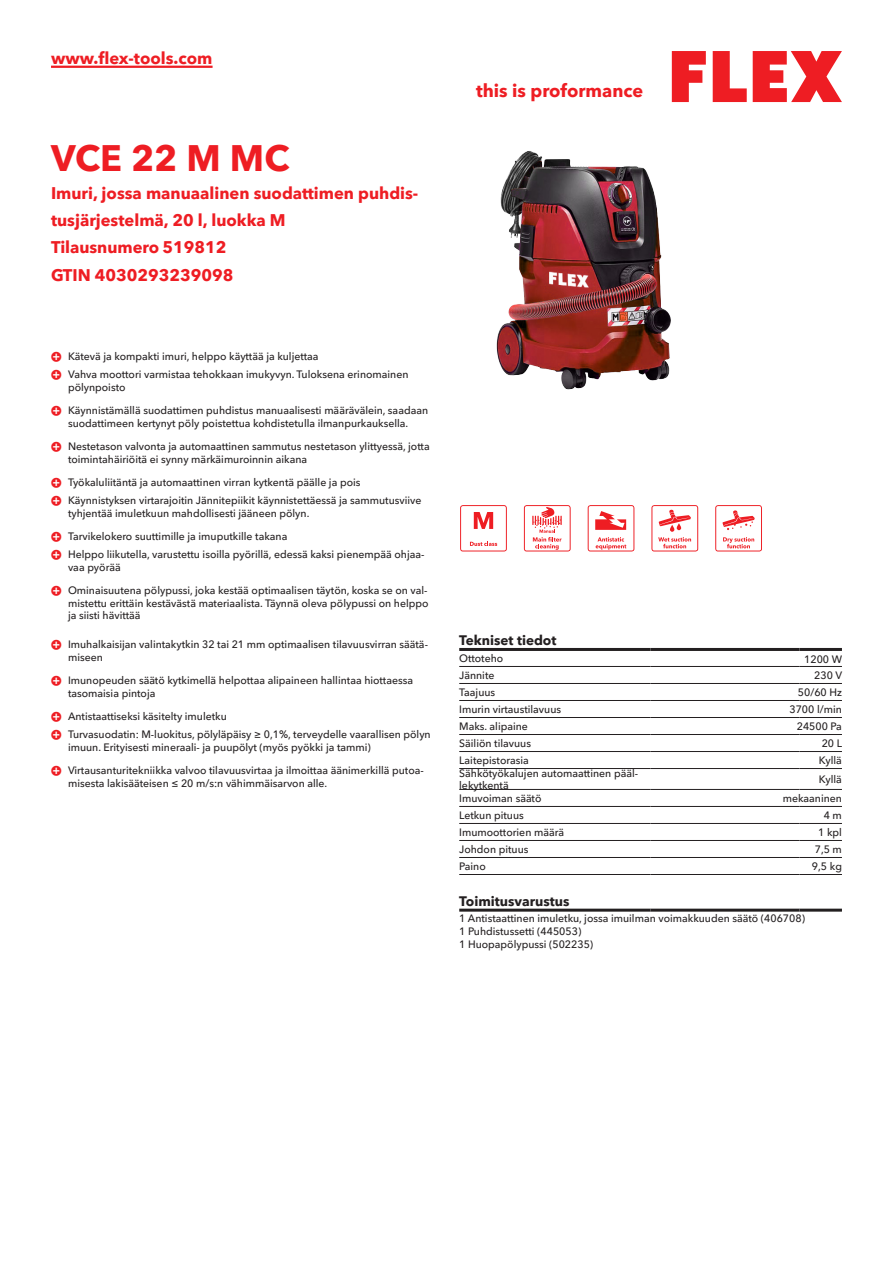
<style>
.page{position:relative;width:893px;height:1263px;background:#fff}
.page>*{position:absolute;margin:0;border:0;box-sizing:border-box;transform-origin:0 0}
.CB_AF_Product-name{font:700 36px "Avenir Next W1 G";color:#ee1d23}
.t1{font:700 18px "Avenir Next W1 G";color:#ee1d23}
.CB_AF_Product-short{font:700 16.5px/27px "Avenir Next W1 G";color:#ee1d23}
.CB_AF_Order-number{font:700 16.5px "Avenir Next W1 G";color:#ee1d23}
.CB_AF_Table-headline{font:700 13.5px "Avenir Next W1 G";color:#231f20}
.CB_AF_Table-specific{font:500 10.5px/12.6px "Avenir Next W1 G";color:#231f20}
</style>
<div class="page">
<svg style="left:672px;top:51px;width:34px;height:51px"></svg>
<svg style="left:713px;top:51px;width:34px;height:51px"></svg>
<svg style="left:753px;top:51px;width:89px;height:51px"></svg>
<hr style="left:51px;top:66px;width:162px;height:2px;background:#ee1d23">
<img style="left:496px;top:151px;width:175px;height:239px">
<hr style="left:459px;top:666px;width:192px;height:1px;background:#231f20">
<hr style="left:651px;top:666px;width:148px;height:1px;background:#231f20">
<hr style="left:799px;top:666px;width:43px;height:1px;background:#231f20">
<hr style="left:459px;top:683px;width:192px;height:1px;background:#231f20">
<hr style="left:651px;top:683px;width:148px;height:1px;background:#231f20">
<hr style="left:799px;top:683px;width:43px;height:1px;background:#231f20">
<hr style="left:459px;top:700px;width:192px;height:1px;background:#231f20">
<hr style="left:651px;top:700px;width:148px;height:1px;background:#231f20">
<hr style="left:799px;top:700px;width:43px;height:1px;background:#231f20">
<hr style="left:459px;top:717px;width:192px;height:1px;background:#231f20">
<hr style="left:651px;top:717px;width:148px;height:1px;background:#231f20">
<hr style="left:799px;top:717px;width:43px;height:1px;background:#231f20">
<hr style="left:459px;top:734px;width:192px;height:1px;background:#231f20">
<hr style="left:651px;top:734px;width:148px;height:1px;background:#231f20">
<hr style="left:799px;top:734px;width:43px;height:1px;background:#231f20">
<hr style="left:459px;top:751px;width:192px;height:1px;background:#231f20">
<hr style="left:651px;top:751px;width:148px;height:1px;background:#231f20">
<hr style="left:799px;top:751px;width:43px;height:1px;background:#231f20">
<hr style="left:459px;top:768px;width:192px;height:1px;background:#231f20">
<hr style="left:651px;top:768px;width:148px;height:1px;background:#231f20">
<hr style="left:799px;top:768px;width:43px;height:1px;background:#231f20">
<hr style="left:459px;top:789px;width:192px;height:1px;background:#231f20">
<hr style="left:651px;top:789px;width:148px;height:1px;background:#231f20">
<hr style="left:799px;top:789px;width:43px;height:1px;background:#231f20">
<hr style="left:459px;top:806px;width:192px;height:1px;background:#231f20">
<hr style="left:651px;top:806px;width:148px;height:1px;background:#231f20">
<hr style="left:799px;top:806px;width:43px;height:1px;background:#231f20">
<hr style="left:459px;top:823px;width:192px;height:1px;background:#231f20">
<hr style="left:651px;top:823px;width:148px;height:1px;background:#231f20">
<hr style="left:799px;top:823px;width:43px;height:1px;background:#231f20">
<hr style="left:459px;top:840px;width:192px;height:1px;background:#231f20">
<hr style="left:651px;top:840px;width:148px;height:1px;background:#231f20">
<hr style="left:799px;top:840px;width:43px;height:1px;background:#231f20">
<hr style="left:459px;top:857px;width:192px;height:1px;background:#231f20">
<hr style="left:651px;top:857px;width:148px;height:1px;background:#231f20">
<hr style="left:799px;top:857px;width:43px;height:1px;background:#231f20">
<hr style="left:459px;top:874px;width:192px;height:1px;background:#231f20">
<hr style="left:651px;top:874px;width:148px;height:1px;background:#231f20">
<hr style="left:799px;top:874px;width:43px;height:1px;background:#231f20">
<hr style="left:459px;top:648px;width:192px;height:3px;background:#231f20">
<hr style="left:651px;top:648px;width:148px;height:3px;background:#231f20">
<hr style="left:799px;top:648px;width:43px;height:3px;background:#231f20">
<hr style="left:459px;top:909px;width:192px;height:3px;background:#231f20">
<hr style="left:651px;top:909px;width:148px;height:3px;background:#231f20">
<hr style="left:799px;top:909px;width:43px;height:3px;background:#231f20">
<svg style="left:460px;top:505px;width:47px;height:46px"></svg>
<svg style="left:524px;top:505px;width:47px;height:46px"></svg>
<svg style="left:588px;top:505px;width:46px;height:46px"></svg>
<svg style="left:651px;top:505px;width:47px;height:46px"></svg>
<svg style="left:715px;top:505px;width:47px;height:46px"></svg>
<h3 class="CB_AF_Product-short" style="left:51px;top:43px;width:163px">www.flex-tools.com</h3>
<p class="CB_AF_Product-name" style="left:51px;top:130px;width:240px">VCE 22 M MC</p>
<p class="CB_AF_Product-short" style="left:51px;top:178px;width:369px">Imuri, jossa manuaalinen suodattimen puhdis&shy;tusjärjestelmä, 20 l, luokka M</p>
<p class="CB_AF_Order-number" style="left:51px;top:234px;width:177px">Tilausnumero 519812</p>
<p class="CB_AF_Order-number" style="left:51px;top:262px;width:184px">GTIN 4030293239098</p>
<p class="CB_AF_Table-specific" style="left:68px;top:349px;width:252px">Kätevä ja kompakti imuri, helppo käyttää ja kuljettaa</p>
<p class="CB_AF_Table-specific" style="left:68px;top:367px;width:342px">Vahva moottori varmistaa tehokkaan imukyvyn. Tuloksena erinomainen pölynpoisto</p>
<p class="CB_AF_Table-specific" style="left:68px;top:403px;width:362px">Käynnistämällä suodattimen puhdistus manuaalisesti määrävälein, saadaan suodattimeen kertynyt pöly poistettua kohdistetulla ilmanpurkauksella.</p>
<p class="CB_AF_Table-specific" style="left:68px;top:439px;width:363px">Nestetason valvonta ja automaattinen sammutus nestetason ylittyessä, jotta toimintahäiriöitä ei synny märkäimuroinnin aikana</p>
<p class="CB_AF_Table-specific" style="left:68px;top:475px;width:294px">Työkaluliitäntä ja automaattinen virran kytkentä päälle ja pois</p>
<p class="CB_AF_Table-specific" style="left:68px;top:493px;width:355px">Käynnistyksen virtarajoitin Jännitepiikit käynnistettäessä ja sammutusviive tyhjentää imuletkuun mahdollisesti jääneen pölyn.</p>
<p class="CB_AF_Table-specific" style="left:68px;top:529px;width:221px">Tarvikelokero suuttimille ja imuputkille takana</p>
<p class="CB_AF_Table-specific" style="left:68px;top:547px;width:358px">Helppo liikutella, varustettu isoilla pyörillä, edessä kaksi pienempää ohjaa&shy;vaa pyörää</p>
<p class="CB_AF_Table-specific" style="left:68px;top:583px;width:362px;text-align:justify">Ominaisuutena pölypussi, joka kestää optimaalisen täytön, koska se on val&shy;mistettu erittäin kestävästä materiaalista. Täynnä oleva pölypussi on helppo ja siisti hävittää</p>
<p class="CB_AF_Table-specific" style="left:68px;top:637px;width:361px">Imuhalkaisijan valintakytkin 32 tai 21 mm optimaalisen tilavuusvirran säätä&shy;miseen</p>
<p class="CB_AF_Table-specific" style="left:68px;top:673px;width:347px">Imunopeuden säätö kytkimellä helpottaa alipaineen hallintaa hiottaessa tasomaisia pintoja</p>
<p class="CB_AF_Table-specific" style="left:68px;top:709px;width:160px">Antistaattiseksi käsitelty imuletku</p>
<p class="CB_AF_Table-specific" style="left:68px;top:727px;width:364px">Turvasuodatin: M-luokitus, pölyläpäisy ≥ 0,1%, terveydelle vaarallisen pölyn imuun. Erityisesti mineraali- ja puupölyt (myös pyökki ja tammi)</p>
<p class="CB_AF_Table-specific" style="left:68px;top:763px;width:357px">Virtausanturitekniikka valvoo tilavuusvirtaa ja ilmoittaa äänimerkillä putoa&shy;misesta lakisääteisen ≤ 20 m/s:n vähimmäisarvon alle.</p>
<h2 class="t1" style="left:476px;top:77px;width:169px">this is proformance</h2>
<p class="CB_AF_Table-headline" style="left:459px;top:630px;width:99px">Tekniset tiedot</p>
<p class="CB_AF_Table-specific" style="left:459px;top:651px;width:46px">Ottoteho</p>
<p class="CB_AF_Table-specific" style="left:804px;top:652px;width:39px">1200 W</p>
<p class="CB_AF_Table-specific" style="left:459px;top:668px;width:37px">Jännite</p>
<p class="CB_AF_Table-specific" style="left:814px;top:668px;width:29px">230 V</p>
<p class="CB_AF_Table-specific" style="left:459px;top:685px;width:37px">Taajuus</p>
<p class="CB_AF_Table-specific" style="left:798px;top:685px;width:46px">50/60 Hz</p>
<p class="CB_AF_Table-specific" style="left:459px;top:702px;width:103px">Imurin virtaustilavuus</p>
<p class="CB_AF_Table-specific" style="left:789px;top:702px;width:54px">3700 l/min</p>
<p class="CB_AF_Table-specific" style="left:459px;top:719px;width:70px">Maks. alipaine</p>
<p class="CB_AF_Table-specific" style="left:797px;top:719px;width:47px">24500 Pa</p>
<p class="CB_AF_Table-specific" style="left:459px;top:736px;width:73px">Säiliön tilavuus</p>
<p class="CB_AF_Table-specific" style="left:822px;top:736px;width:22px">20 L</p>
<p class="CB_AF_Table-specific" style="left:459px;top:753px;width:71px">Laitepistorasia</p>
<p class="CB_AF_Table-specific" style="left:819px;top:753px;width:25px">Kyllä</p>
<p class="CB_AF_Table-specific" style="left:459px;top:766px;width:180px">Sähkötyökalujen automaattinen pääl&shy;lekytkentä</p>
<p class="CB_AF_Table-specific" style="left:819px;top:772px;width:25px">Kyllä</p>
<p class="CB_AF_Table-specific" style="left:459px;top:791px;width:84px">Imuvoiman säätö</p>
<p class="CB_AF_Table-specific" style="left:783px;top:791px;width:61px">mekaaninen</p>
<p class="CB_AF_Table-specific" style="left:459px;top:808px;width:66px">Letkun pituus</p>
<p class="CB_AF_Table-specific" style="left:824px;top:808px;width:20px">4 m</p>
<p class="CB_AF_Table-specific" style="left:459px;top:825px;width:106px">Imumoottorien määrä</p>
<p class="CB_AF_Table-specific" style="left:818px;top:825px;width:25px">1 kpl</p>
<p class="CB_AF_Table-specific" style="left:459px;top:842px;width:71px">Johdon pituus</p>
<p class="CB_AF_Table-specific" style="left:815px;top:842px;width:29px">7,5 m</p>
<p class="CB_AF_Table-specific" style="left:459px;top:859px;width:28px">Paino</p>
<p class="CB_AF_Table-specific" style="left:812px;top:859px;width:32px">9,5 kg</p>
<p class="CB_AF_Table-headline" style="left:459px;top:890px;width:112px">Toimitusvarustus</p>
<p class="CB_AF_Table-specific" style="left:459px;top:911px;width:347px">1 Antistaattinen imuletku, jossa imuilman voimakkuuden säätö (406708)<br>1 Puhdistussetti (445053)<br>1 Huopapölypussi (502235)</p>
</div>
